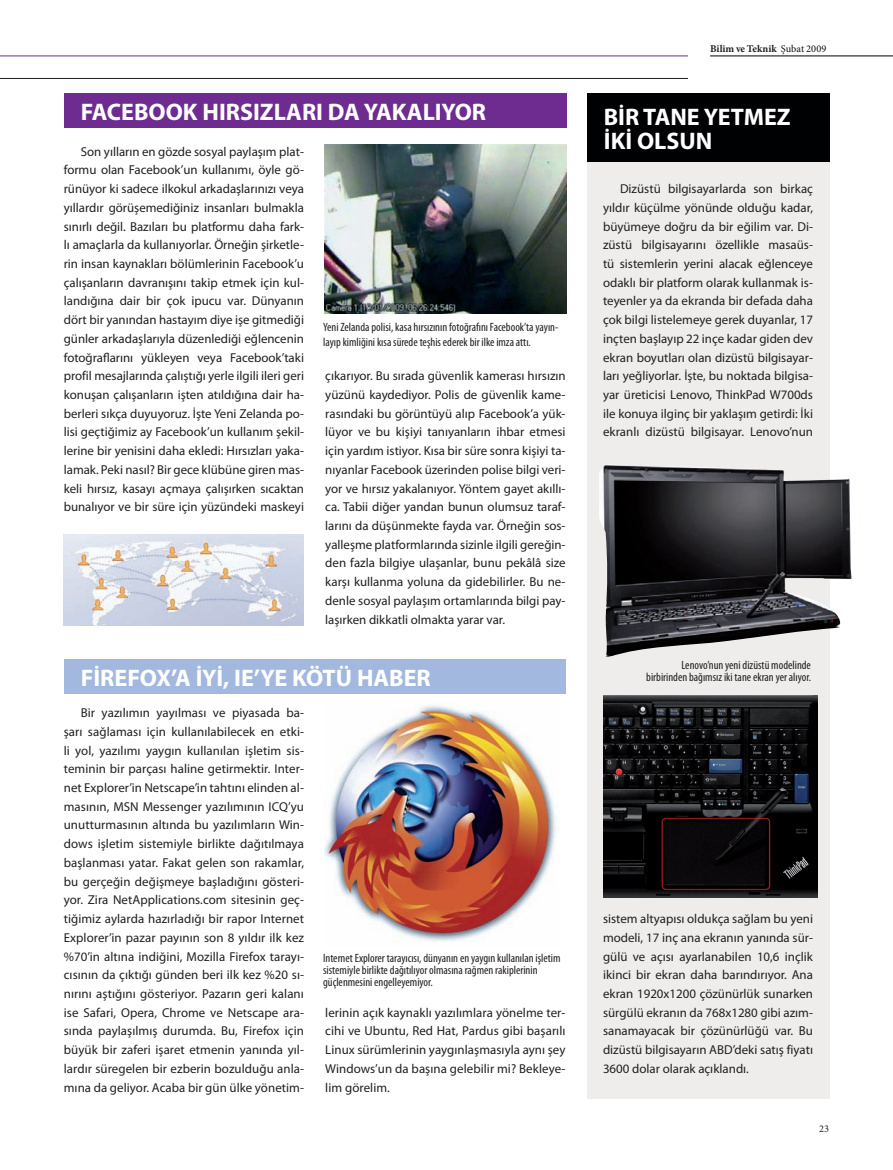
<style>
.page{position:relative;width:893px;height:1170px;background:#fff}
.page>*{position:absolute;margin:0;border:0;box-sizing:border-box;transform-origin:0 0}
.t1{font:700 24px/24px "Myriad Pro";color:#fff}
.t2{font:12.9px/18.8px "Myriad Pro";color:#231f20;text-align:justify}
.t3{font:condensed 12px/12px "Myriad Pro";color:#231f20}
.t4{font:700 10.35px "Minion Pro";color:#231f20}
.t5{font:10.35px "Minion Pro";color:#231f20}
.s1{font-weight:500}
</style>
<div class="page">
<div style="left:64px;top:94px;width:503px;height:34px;background:#6e2c91"></div>
<div style="left:64px;top:659px;width:502px;height:34px;background:#a2b8df"></div>
<div style="left:587px;top:94px;width:242px;height:1004px;background:#efedec"></div>
<div style="left:587px;top:94px;width:242px;height:68px;background:#000103"></div>
<img style="left:600px;top:464px;width:252px;height:193px">
<img style="left:324px;top:144px;width:243px;height:169px">
<img style="left:325px;top:705px;width:231px;height:237px">
<img style="left:64px;top:534px;width:240px;height:91px">
<img style="left:604px;top:695px;width:214px;height:201px">
<hr style="left:710px;top:56px;width:183px;height:1px;background:#000103">
<hr style="left:0;top:56px;width:688px;height:1px;background:#6e2c91">
<hr style="left:0;top:78px;width:688px;height:1px;background:#231f20">
<h1 class="t1" style="left:81px;top:101px;width:407px">FACEBOOK HIRSIZLARI DA YAKALIYOR</h1>
<p class="t2" style="left:64px;top:143px;width:242px;text-indent:17px">Son yılların en gözde sosyal paylaşım plat&shy;formu olan Facebook’un kullanımı, öyle gö&shy;rünüyor ki sadece ilkokul arkadaşlarınızı veya yıllardır görüşemediğiniz insanları bulmakla sınırlı değil. Bazıları bu platformu daha fark&shy;lı amaçlarla da kullanıyorlar. Örneğin şirketle&shy;rin insan kaynakları bölümlerinin Facebook’u çalışanların davranışını takip etmek için kul&shy;landığına dair bir çok ipucu var. Dünyanın dört bir yanından hastayım diye işe gitmediği günler arkadaşlarıyla düzenlediği eğlencenin fotoğraflarını yükleyen veya Facebook’taki profil mesajlarında çalıştığı yerle ilgili ileri geri konuşan çalışanların işten atıldığına dair ha&shy;berleri sıkça duyuyoruz. İşte Yeni Zelanda po&shy;lisi geçtiğimiz ay Facebook’un kullanım şekil&shy;lerine bir yenisini daha ekledi: Hırsızları yaka&shy;lamak. Peki nasıl? Bir gece klübüne giren mas&shy;keli hırsız, kasayı açmaya çalışırken sıcaktan bunalıyor ve bir süre için yüzündeki maskeyi</p>
<p class="t3" style="left:323px;top:321px;width:237px;line-height:14.4px">Yeni Zelanda polisi, kasa hırsızının fotoğrafını Facebook’ta yayın&shy;layıp kimliğini kısa sürede teşhis ederek bir ilke imza attı.</p>
<p class="t2" style="left:325px;top:367px;width:242px">çıkarıyor. Bu sırada güvenlik kamerası hırsızın yüzünü kaydediyor. Polis de güvenlik kame&shy;rasındaki bu görüntüyü alıp Facebook’a yük&shy;lüyor ve bu kişiyi tanıyanların ihbar etmesi için yardım istiyor. Kısa bir süre sonra kişiyi ta&shy;nıyanlar Facebook üzerinden polise bilgi veri&shy;yor ve hırsız yakalanıyor. Yöntem gayet akıllı&shy;ca. Tabii diğer yandan bunun olumsuz taraf&shy;larını da düşünmekte fayda var. Örneğin sos&shy;yalleşme platformlarında sizinle ilgili gereğin&shy;den fazla bilgiye ulaşanlar, bunu pekâlâ size karşı kullanma yoluna da gidebilirler. Bu ne&shy;denle sosyal paylaşım ortamlarında bilgi pay&shy;laşırken dikkatli olmakta yarar var.</p>
<h1 class="t1" style="left:81px;top:667px;width:352px">FİREFOX’A İYİ, IE’YE KÖTÜ HABER</h1>
<p class="t2" style="left:64px;top:704px;width:242px;text-indent:17px">Bir yazılımın yayılması ve piyasada ba&shy;şarı sağlaması için kullanılabilecek en etki&shy;li yol, yazılımı yaygın kullanılan işletim sis&shy;teminin bir parçası haline getirmektir. Inter&shy;net Explorer’in Netscape’in tahtını elinden al&shy;masının, MSN Messenger yazılımının ICQ’yu unutturmasının altında bu yazılımların Win&shy;dows işletim sistemiyle birlikte dağıtılmaya başlanması yatar. Fakat gelen son rakamlar, bu gerçeğin değişmeye başladığını gösteri&shy;yor. Zira NetApplications.com sitesinin geç&shy;tiğimiz aylarda hazırladığı bir rapor Internet Explorer’in pazar payının son 8 yıldır ilk kez %70’in altına indiğini, Mozilla Firefox tarayı&shy;cısının da çıktığı günden beri ilk kez %20 sı&shy;nırını aştığını gösteriyor. Pazarın geri kalanı ise Safari, Opera, Chrome ve Netscape ara&shy;sında paylaşılmış durumda. Bu, Firefox için büyük bir zaferi işaret etmenin yanında yıl&shy;lardır süregelen bir ezberin bozulduğu anla&shy;mına da geliyor. Acaba bir gün ülke yönetim-</p>
<p class="t3" style="left:323px;top:952px;width:239px">Internet Explorer tarayıcısı, dünyanın en yaygın kullanılan işletim sistemiyle birlikte dağıtılıyor olmasına rağmen rakiplerinin güçlenmesini engelleyemiyor.</p>
<p class="t2" style="left:325px;top:1003px;width:242px">lerinin açık kaynaklı yazılımlara yönelme ter&shy;cihi ve Ubuntu, Red Hat, Pardus gibi başarılı Linux sürümlerinin yaygınlaşmasıyla aynı şey Windows’un da başına gelebilir mi? Bekleye&shy;lim görelim.</p>
<p class="t4" style="left:710px;top:44px;width:118px">Bilim ve Teknik <span class="s1">Şubat 2009</span></p>
<h1 class="t1" style="left:604px;top:106px;width:188px">BİR TANE YETMEZ<br>İKİ OLSUN</h1>
<p class="t2" style="left:603px;top:180px;width:211px;text-indent:17px">Dizüstü bilgisayarlarda son birkaç yıldır küçülme yönünde olduğu kadar, büyümeye doğru da bir eğilim var. Di&shy;züstü bilgisayarını özellikle masaüs&shy;tü sistemlerin yerini alacak eğlenceye odaklı bir platform olarak kullanmak is&shy;teyenler ya da ekranda bir defada daha çok bilgi listelemeye gerek duyanlar, 17 inçten başlayıp 22 inçe kadar giden dev ekran boyutları olan dizüstü bilgisayar&shy;ları yeğliyorlar. İşte, bu noktada bilgisa&shy;yar üreticisi Lenovo, ThinkPad W700ds ile konuya ilginç bir yaklaşım getirdi: İki ekranlı dizüstü bilgisayar. Lenovo’nun</p>
<p class="t3" style="left:646px;top:660px;width:166px;text-align:right">Lenovo’nun yeni dizüstü modelinde birbirinden bağımsız iki tane ekran yer alıyor.</p>
<p class="t2" style="left:603px;top:910px;width:211px">sistem altyapısı oldukça sağlam bu yeni modeli, 17 inç ana ekranın yanında sür&shy;gülü ve açısı ayarlanabilen 10,6 inçlik ikinci bir ekran daha barındırıyor. Ana ekran 1920x1200 çözünürlük sunarken sürgülü ekranın da 768x1280 gibi azım&shy;sanamayacak bir çözünürlüğü var. Bu dizüstü bilgisayarın ABD’deki satış fiyatı 3600 dolar olarak açıklandı.</p>
<p class="t5" style="left:819px;top:1124px;width:11px">23</p>
</div>
